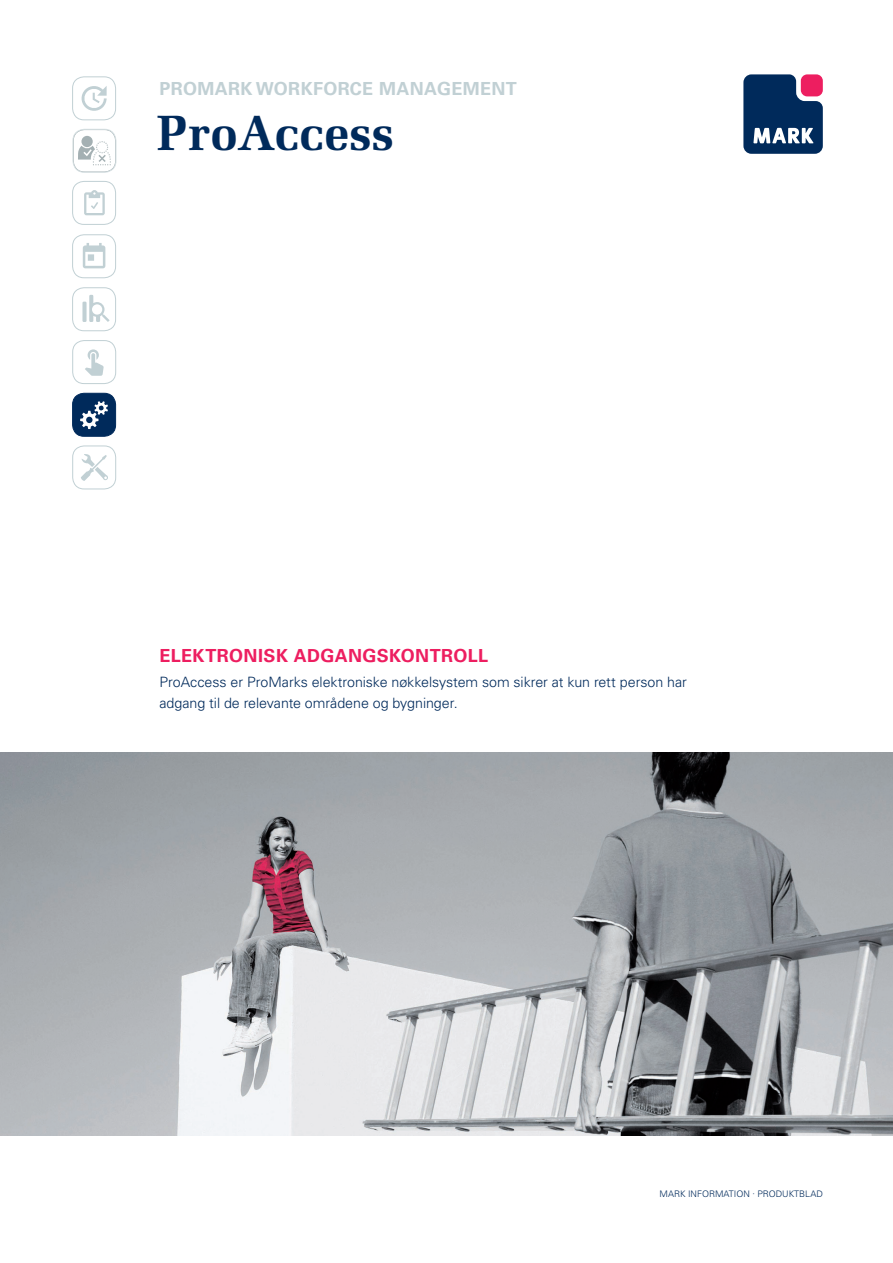
<style>
.page{position:relative;width:893px;height:1263px;background:#fff}
.page>*{position:absolute;margin:0;border:0;box-sizing:border-box;transform-origin:0 0}
.Copy{font:700 49.5px "Melior LT Std";letter-spacing:.005em;color:#002a5b}
.Copy-2{font:700 18px "Univers LT Std";letter-spacing:.02em;color:#c1d0d4}
.Copy-3{font:700 18px "Univers LT Std";letter-spacing:.02em;color:#ed1e60}
.Copy-4{font:300 14.25px/21px "Univers LT Std";letter-spacing:-.005em;color:#002a5b}
.Quotes_fed{font:300 9px "Univers LT Std";color:#002a5b}
</style>
<div class="page">
<img style="left:1px;top:753px;width:892px;height:382px">
<svg style="left:743px;top:74px;width:80px;height:80px;background:#374974"></svg>
<div style="left:72px;top:77px;width:44px;height:43px;border:1px solid #c1d0d4;border-radius:11px"></div>
<svg style="left:81px;top:86px;width:26px;height:25px"></svg>
<div style="left:72px;top:234px;width:44px;height:44px;border:1px solid #c1d0d4;border-radius:11px"></div>
<svg style="left:83px;top:243px;width:22px;height:25px"></svg>
<div style="left:72px;top:340px;width:44px;height:44px;border:1px solid #c1d0d4;border-radius:11px"></div>
<svg style="left:85px;top:349px;width:19px;height:27px"></svg>
<div style="left:72px;top:445px;width:44px;height:44px;border:1px solid #c1d0d4;border-radius:11px"></div>
<div style="left:72px;top:181px;width:44px;height:44px;border:1px solid #c1d0d4;border-radius:11px"></div>
<svg style="left:84px;top:190px;width:21px;height:25px"></svg>
<div style="left:72px;top:287px;width:44px;height:44px;border:1px solid #c1d0d4;border-radius:11px"></div>
<div style="left:82px;top:302px;width:5px;height:20px;background:#c1d0d4"></div>
<svg style="left:89px;top:295px;width:21px;height:27px"></svg>
<div style="left:73px;top:393px;width:43px;height:43px;background:#002a5b;border-radius:11px"></div>
<div style="left:72px;top:393px;width:44px;height:44px;border:1px solid #002a5b;border-radius:11px"></div>
<svg style="left:80px;top:401px;width:28px;height:28px"></svg>
<svg style="left:81px;top:454px;width:27px;height:27px"></svg>
<svg style="left:73px;top:129px;width:43px;height:43px"></svg>
<div style="left:73px;top:129px;width:43px;height:43px;border:1px solid #c1d0d4;border-radius:11px"></div>
<p class="Copy-2" style="left:159px;top:78px;width:359px">PROMARK WORKFORCE MANAGEMENT</p>
<p class="Copy" style="left:157px;top:103px;width:238px">ProAccess</p>
<p class="Copy-3" style="left:159px;top:645px;width:330px">ELEKTRONISK ADGANGSKONTROLL</p>
<p class="Copy-4" style="left:159px;top:671px;width:529px">ProAccess er ProMarks elektroniske nøkkelsystem som sikrer at kun rett person har adgang til de relevante områdene og bygninger.</p>
<p class="Quotes_fed" style="left:660px;top:1188px;width:165px">MARK INFORMATION · PRODUKTBLAD</p>
</div>
